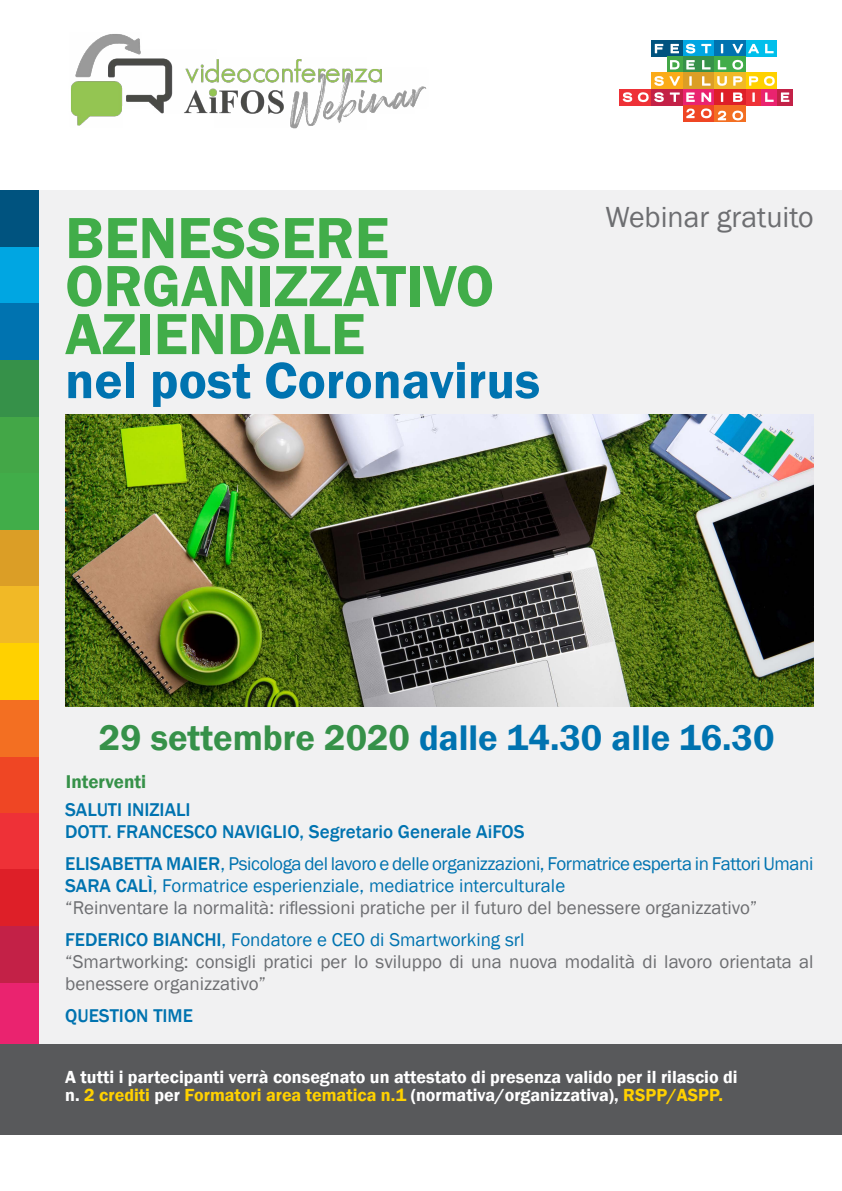
<style>
.page{position:relative;width:842px;height:1191px;background:#fff}
.page>*{position:absolute;margin:0;border:0;box-sizing:border-box;transform-origin:0 0}
.t1{font:600 60px/48px "Franklin Gothic";color:#41ad49}
.t2{font:600 53px "Franklin Gothic";color:#0073b0}
.t3{font:600 36.6px "Franklin Gothic";color:#0073b0}
.t4{font:29.9px "Franklin Gothic";color:#6d6e71}
.t5{font:19px/22px "Franklin Gothic";color:#0073b0}
.t6{font:19px/22px "Franklin Gothic";color:#6d6e71}
.t7{font:500 19px/22px "Franklin Gothic";color:#0073b0}
.t8{font:600 19px "Franklin Gothic";color:#369149}
.t9{font:600 18px/18px "Franklin Gothic";color:#fff}
.s1{color:#369149}
.s2{font-weight:500}
.s3{color:#6d6e71}
.s4{font-weight:500;color:#0073b0}
.s5{color:#0073b0}
.s6{color:#ffd100}
</style>
<div class="page">
<div style="left:0;top:190px;width:842px;height:866px;background:#f1f1f2"></div>
<svg style="left:651px;top:40px;width:16px;height:17px"></svg>
<div style="left:667px;top:40px;width:16px;height:17px;background:#00537f"></div>
<div style="left:683px;top:40px;width:15px;height:17px;background:#00a6e2"></div>
<div style="left:698px;top:40px;width:16px;height:17px;background:#00a6e2"></div>
<div style="left:714px;top:40px;width:16px;height:17px;background:#0073b0"></div>
<div style="left:730px;top:40px;width:16px;height:17px;background:#0073b0"></div>
<div style="left:746px;top:40px;width:15px;height:17px;background:#00bfeb"></div>
<div style="left:761px;top:41px;width:16px;height:16px;background:#00bfeb"></div>
<svg style="left:655px;top:44px;width:8px;height:9px"></svg>
<svg style="left:670px;top:44px;width:9px;height:9px"></svg>
<svg style="left:686px;top:44px;width:9px;height:9px"></svg>
<svg style="left:701px;top:44px;width:10px;height:9px"></svg>
<svg style="left:721px;top:44px;width:2px;height:9px"></svg>
<svg style="left:732px;top:44px;width:27px;height:9px"></svg>
<svg style="left:765px;top:44px;width:9px;height:9px"></svg>
<div style="left:667px;top:57px;width:16px;height:16px;background:#43a747"></div>
<div style="left:683px;top:57px;width:15px;height:16px;background:#369149"></div>
<div style="left:698px;top:57px;width:16px;height:16px;background:#369149"></div>
<svg style="left:714px;top:57px;width:16px;height:16px"></svg>
<div style="left:730px;top:57px;width:16px;height:16px;background:#41ad49"></div>
<svg style="left:670px;top:60px;width:10px;height:9px"></svg>
<svg style="left:686px;top:60px;width:9px;height:9px"></svg>
<svg style="left:702px;top:60px;width:8px;height:9px"></svg>
<svg style="left:718px;top:60px;width:8px;height:9px"></svg>
<svg style="left:732px;top:60px;width:11px;height:10px"></svg>
<div style="left:683px;top:73px;width:15px;height:16px;background:#db9e26"></div>
<div style="left:651px;top:73px;width:16px;height:16px;background:#fbab18"></div>
<div style="left:667px;top:73px;width:16px;height:16px;background:#fbab18"></div>
<div style="left:698px;top:73px;width:16px;height:16px;background:#db9e26"></div>
<div style="left:714px;top:73px;width:16px;height:16px;background:#f1b926"></div>
<div style="left:730px;top:73px;width:16px;height:16px;background:#f1b926"></div>
<div style="left:746px;top:73px;width:15px;height:16px;background:#ffd100"></div>
<div style="left:761px;top:73px;width:16px;height:16px;background:#ffd100"></div>
<svg style="left:654px;top:76px;width:26px;height:10px"></svg>
<svg style="left:689px;top:76px;width:3px;height:10px"></svg>
<svg style="left:702px;top:76px;width:8px;height:10px"></svg>
<svg style="left:717px;top:76px;width:10px;height:10px"></svg>
<svg style="left:733px;top:76px;width:9px;height:10px"></svg>
<svg style="left:749px;top:76px;width:9px;height:10px"></svg>
<svg style="left:764px;top:76px;width:11px;height:10px"></svg>
<div style="left:620px;top:89px;width:15px;height:16px;background:#ee3137"></div>
<div style="left:635px;top:89px;width:16px;height:16px;background:#ee3137"></div>
<div style="left:651px;top:89px;width:16px;height:16px;background:#c32147"></div>
<div style="left:667px;top:89px;width:16px;height:16px;background:#c32147"></div>
<div style="left:683px;top:89px;width:15px;height:16px;background:#ea236f"></div>
<div style="left:698px;top:89px;width:16px;height:16px;background:#ea236f"></div>
<div style="left:714px;top:89px;width:16px;height:16px;background:#de1f28"></div>
<div style="left:730px;top:89px;width:16px;height:16px;background:#de1f28"></div>
<div style="left:746px;top:89px;width:15px;height:16px;background:#ee3137"></div>
<div style="left:761px;top:89px;width:16px;height:16px;background:#ea236f"></div>
<div style="left:777px;top:89px;width:16px;height:16px;background:#c32147"></div>
<svg style="left:623px;top:92px;width:9px;height:10px"></svg>
<svg style="left:638px;top:92px;width:26px;height:10px"></svg>
<svg style="left:670px;top:92px;width:10px;height:10px"></svg>
<svg style="left:686px;top:92px;width:9px;height:10px"></svg>
<svg style="left:701px;top:92px;width:10px;height:10px"></svg>
<svg style="left:721px;top:92px;width:2px;height:10px"></svg>
<svg style="left:733px;top:92px;width:10px;height:10px"></svg>
<svg style="left:752px;top:92px;width:3px;height:10px"></svg>
<svg style="left:765px;top:92px;width:9px;height:10px"></svg>
<svg style="left:781px;top:92px;width:8px;height:10px"></svg>
<div style="left:683px;top:105px;width:15px;height:16px;background:#ef4624"></div>
<div style="left:698px;top:105px;width:16px;height:16px;background:#ef4624"></div>
<div style="left:714px;top:105px;width:16px;height:16px;background:#f36f22"></div>
<div style="left:730px;top:105px;width:16px;height:16px;background:#f36f22"></div>
<svg style="left:686px;top:109px;width:9px;height:9px"></svg>
<svg style="left:701px;top:108px;width:11px;height:10px"></svg>
<svg style="left:718px;top:111px;width:8px;height:9px"></svg>
<svg style="left:732px;top:111px;width:11px;height:9px"></svg>
<div style="left:0;top:190px;width:39px;height:57px;background:#00537f"></div>
<div style="left:0;top:247px;width:39px;height:56px;background:#00a6e2"></div>
<div style="left:0;top:303px;width:39px;height:57px;background:#0073b0"></div>
<div style="left:0;top:417px;width:39px;height:56px;background:#43a747"></div>
<div style="left:0;top:360px;width:39px;height:57px;background:#369149"></div>
<div style="left:0;top:473px;width:39px;height:57px;background:#41ad49"></div>
<div style="left:0;top:530px;width:39px;height:56px;background:#db9e26"></div>
<div style="left:0;top:586px;width:39px;height:57px;background:#f1b926"></div>
<div style="left:0;top:643px;width:39px;height:56px;background:#ffd100"></div>
<div style="left:0;top:813px;width:39px;height:56px;background:#ee3137"></div>
<div style="left:0;top:926px;width:39px;height:56px;background:#c32147"></div>
<div style="left:0;top:982px;width:39px;height:68px;background:#ea236f"></div>
<div style="left:0;top:869px;width:39px;height:57px;background:#de1f28"></div>
<div style="left:0;top:756px;width:39px;height:57px;background:#ef4624"></div>
<div style="left:0;top:699px;width:39px;height:57px;background:#f36f22"></div>
<img style="left:66px;top:415px;width:747px;height:292px">
<img style="left:71px;top:34px;width:356px;height:95px">
<div style="left:0;top:1043px;width:842px;height:91px;background:#58595b"></div>
<h1 class="t1" style="left:65px;top:215px;width:430px">BENESSERE<br>ORGANIZZATIVO<br>AZIENDALE</h1>
<h2 class="t2" style="left:65px;top:348px;width:476px">nel post Coronavirus</h2>
<h3 class="t4" style="left:605px;top:198px;width:210px">Webinar gratuito</h3>
<h3 class="t3" style="left:99px;top:715px;width:677px"><span class="s1">29 settembre 2020</span> dalle 14.30 alle 16.30</h3>
<p class="t8" style="left:66px;top:770px;width:82px">Interventi</p>
<p class="t7" style="left:65px;top:798px;width:461px">SALUTI INIZIALI<br>DOTT. FRANCESCO NAVIGLIO, Segretario Generale AiFOS</p>
<p class="t5" style="left:65px;top:853px;width:750px"><span class="s2">ELISABETTA MAIER</span>, Psicologa del lavoro e delle organizzazioni, Formatrice esperta in Fattori Umani<br><span class="s2">SARA CALÌ</span>, Formatrice esperienziale, mediatrice interculturale<br><span class="s3">“Reinventare la normalità: riflessioni pratiche per il futuro del benessere organizzativo”</span></p>
<p class="t6" style="left:65px;top:929px;width:750px"><span class="s4">FEDERICO BIANCHI</span><span class="s5">, Fondatore e CEO di Smartworking srl<br></span>“Smartworking: consigli pratici per lo sviluppo di una nuova modalità di lavoro orientata al benessere organizzativo”</p>
<p class="t7" style="left:65px;top:1004px;width:129px">QUESTION TIME</p>
<p class="t9" style="left:65px;top:1068px;width:674px">A tutti i partecipanti verrà consegnato un attestato di presenza valido per il rilascio di n. <span class="s6">2 crediti</span> per <span class="s6">Formatori area tematica n.1</span> (normativa/organizzativa), <span class="s6">RSPP/ASPP.</span></p>
</div>
